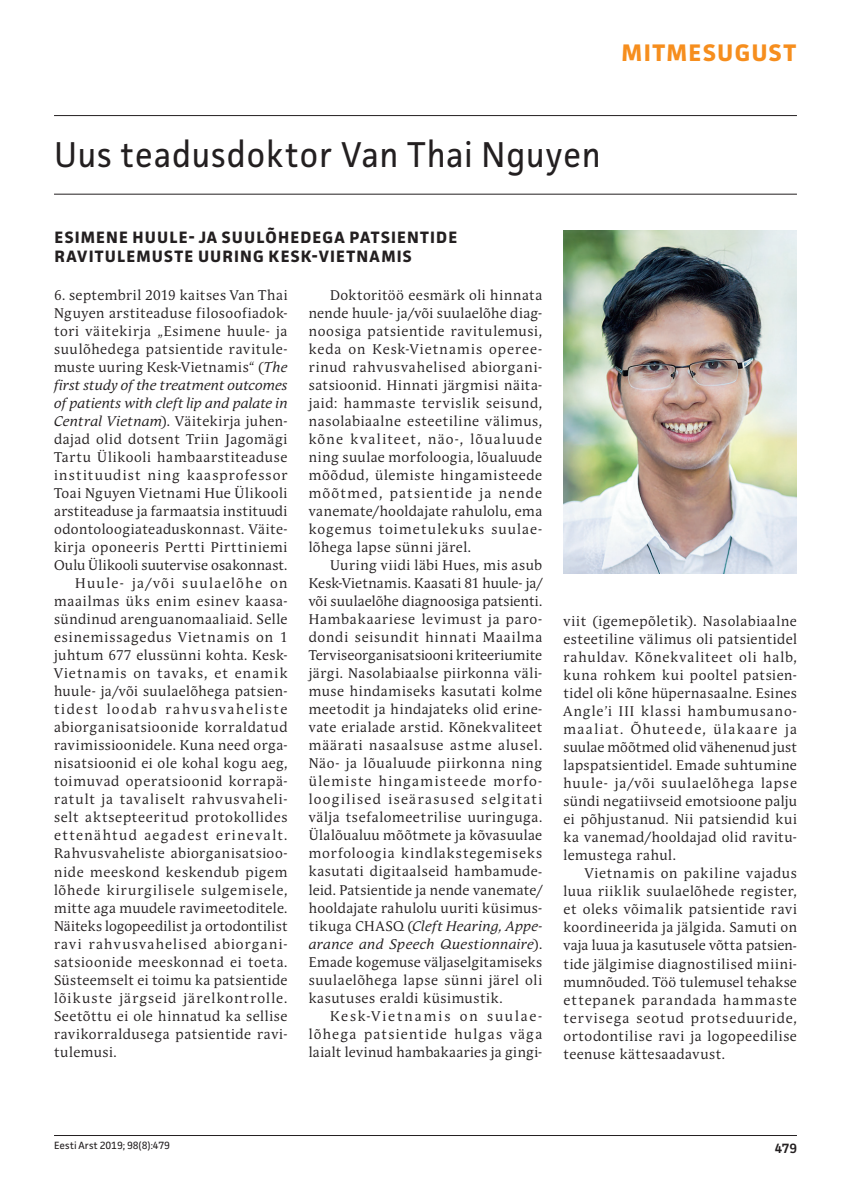
<style>
.page{position:relative;width:851px;height:1191px;background:#fff}
.page>*{position:absolute;margin:0;border:0;box-sizing:border-box;transform-origin:0 0}
.t1{font:36px "Facit";letter-spacing:.015em;color:#231f20;scale:.95 1}
.t2{font:700 24px "Facit";color:#f68e1e}
.t3{font:700 16.5px/19.8px "Facit";letter-spacing:.07em;color:#231f20}
.t4{font:13.95px/18px "Andulka Book Pro";letter-spacing:.05em;color:#231f20;text-align:justify}
.t5{font:13.95px "Andulka Book Pro";letter-spacing:.03em;color:#231f20}
.t6{font:13.95px "Andulka Book Pro";letter-spacing:.015em;color:#231f20}
.t7{font:italic 13.95px "Andulka Book Pro";letter-spacing:.01em;color:#231f20}
.t8{font:13.95px "Andulka Book Pro";letter-spacing:.08em;color:#231f20}
.t9{font:13.95px "Andulka Book Pro";letter-spacing:.025em;color:#231f20}
.t10{font:13.95px "Andulka Book Pro";letter-spacing:.09em;color:#231f20}
.t11{font:13.95px "Andulka Book Pro";letter-spacing:.1em;color:#231f20}
.t12{font:13.95px "Andulka Book Pro";letter-spacing:.02em;color:#231f20}
.t13{font:13.95px "Andulka Book Pro";letter-spacing:.095em;color:#231f20}
.t14{font:13.95px "Andulka Book Pro";letter-spacing:.07em;color:#231f20}
.t15{font:13.95px "Andulka Book Pro";letter-spacing:.12em;color:#231f20}
.t16{font:600 13.5px "Facit";color:#231f20}
.t17{font:10.5px "Facit";letter-spacing:-.005em;color:#231f20}
.s1{font-style:italic}
</style>
<div class="page">
<hr style="left:54px;top:1135px;width:742px;height:1px;background:#231f20">
<hr style="left:54px;top:115px;width:742px;height:1px;background:#231f20">
<hr style="left:54px;top:194px;width:742px;height:1px;background:#231f20">
<img style="left:563px;top:230px;width:233px;height:343px">
<h2 class="t2" style="left:621px;top:38px;width:17px">MITMESUGUST</h2>
<h1 class="t1" style="left:54px;top:132px;width:577px">Uus teadusdoktor Van Thai Nguyen</h1>
<p class="t3" style="left:54px;top:227px;width:404px">ESIMENE HUULE- JA SUULÕHEDEGA PATSIENTIDE<br>RAVITULEMUSTE UURING KESK-VIETNAMIS</p>
<p class="t4" style="left:54px;top:286px;width:235px">6. septembril 2019 kaitses Van Thai</p>
<p class="t4" style="left:54px;top:304px;width:235px">Nguyen arstiteaduse filosoofiadok-</p>
<p class="t4" style="left:54px;top:322px;width:235px">tori väitekirja „Esimene huule- ja</p>
<p class="t4" style="left:54px;top:340px;width:235px">suulõhedega patsientide ravitule-</p>
<p class="t4" style="left:54px;top:358px;width:235px">muste uuring Kesk-Vietnamis“ (<span class="s1">The</span></p>
<p class="t7" style="left:54px;top:377px;width:235px">first study of the treatment outcomes</p>
<p class="t7" style="left:54px;top:395px;width:235px">of patients with cleft lip and palate in</p>
<p class="t4" style="left:54px;top:412px;width:235px"><span class="s1">Central Vietnam</span>). Väitekirja juhen-</p>
<p class="t4" style="left:54px;top:430px;width:235px">dajad olid dotsent Triin Jagomägi</p>
<p class="t4" style="left:54px;top:448px;width:235px">Tartu Ülikooli hambaarstiteaduse</p>
<p class="t10" style="left:54px;top:467px;width:235px">instituudist ning kaasprofessor</p>
<p class="t4" style="left:54px;top:484px;width:235px">Toai Nguyen Vietnami Hue Ülikooli</p>
<p class="t12" style="left:54px;top:503px;width:235px">arstiteaduse ja farmaatsia instituudi</p>
<p class="t5" style="left:54px;top:521px;width:235px">odontoloogiateaduskonnast. Väite-</p>
<p class="t4" style="left:54px;top:538px;width:235px">kirja oponeeris Pertti Pirttiniemi</p>
<p class="t6" style="left:54px;top:557px;width:235px">Oulu Ülikooli suutervise osakonnast.</p>
<p class="t11" style="left:75px;top:575px;width:214px">Huule- ja/või suulaelõhe on</p>
<p class="t4" style="left:54px;top:592px;width:235px">maailmas üks enim esinev kaasa-</p>
<p class="t4" style="left:54px;top:610px;width:235px">sündinud arenguanomaaliaid. Selle</p>
<p class="t14" style="left:54px;top:629px;width:235px">esinemissagedus Vietnamis on 1</p>
<p class="t4" style="left:54px;top:646px;width:235px">juhtum 677 elussünni kohta. Kesk-</p>
<p class="t10" style="left:54px;top:665px;width:235px">Vietnamis on tavaks, et enamik</p>
<p class="t5" style="left:54px;top:683px;width:235px">huule- ja/või suulaelõhega patsien-</p>
<p class="t15" style="left:54px;top:701px;width:235px">tidest loodab rahvusvaheliste</p>
<p class="t4" style="left:54px;top:718px;width:235px">abiorganisatsioonide korraldatud</p>
<p class="t4" style="left:54px;top:736px;width:235px">ravimissioonidele. Kuna need orga-</p>
<p class="t5" style="left:54px;top:755px;width:235px">nisatsioonid ei ole kohal kogu aeg,</p>
<p class="t4" style="left:54px;top:772px;width:235px">toimuvad operatsioonid korrapä-</p>
<p class="t8" style="left:54px;top:791px;width:235px">ratult ja tavaliselt rahvusvaheli-</p>
<p class="t4" style="left:54px;top:808px;width:235px">selt aktsepteeritud protokollides</p>
<p class="t11" style="left:54px;top:827px;width:235px">ettenähtud aegadest erinevalt.</p>
<p class="t4" style="left:54px;top:844px;width:235px">Rahvusvaheliste abiorganisatsioo-</p>
<p class="t4" style="left:54px;top:862px;width:235px">nide meeskond keskendub pigem</p>
<p class="t4" style="left:54px;top:880px;width:235px">lõhede kirurgilisele sulgemisele,</p>
<p class="t9" style="left:54px;top:899px;width:235px">mitte aga muudele ravimeetoditele.</p>
<p class="t6" style="left:54px;top:917px;width:235px">Näiteks logopeedilist ja ortodontilist</p>
<p class="t13" style="left:54px;top:935px;width:235px">ravi rahvusvahelised abiorgani-</p>
<p class="t4" style="left:54px;top:952px;width:235px">satsioonide meeskonnad ei toeta.</p>
<p class="t9" style="left:54px;top:971px;width:235px">Süsteemselt ei toimu ka patsientide</p>
<p class="t8" style="left:54px;top:989px;width:235px">lõikuste järgseid järelkontrolle.</p>
<p class="t4" style="left:54px;top:1006px;width:235px">Seetõttu ei ole hinnatud ka sellise</p>
<p class="t4" style="left:54px;top:1024px;width:235px">ravikorraldusega patsientide ravi-</p>
<p class="t4" style="left:54px;top:1042px;width:64px">tulemusi.</p>
<p class="t4" style="left:309px;top:286px;width:235px;text-indent:21px">Doktoritöö eesmärk oli hinnata nende huule- ja/või suulaelõhe diag&shy;noosiga patsientide ravitulemusi, keda on Kesk-Vietnamis operee&shy;rinud rahvusvahelised abiorgani&shy;satsioonid. Hinnati järgmisi näita&shy;jaid: hammaste tervislik seisund, nasolabiaalne esteetiline välimus, kõne kvaliteet, näo-, lõualuude ning suulae morfoloogia, lõualuude mõõdud, ülemiste hingamisteede mõõtmed, patsientide ja nende vanemate/hooldajate rahulolu, ema kogemus toimetulekuks suulae&shy;lõhega lapse sünni järel.</p>
<p class="t4" style="left:309px;top:556px;width:235px;text-indent:21px">Uuring viidi läbi Hues, mis asub Kesk-Vietnamis. Kaasati 81 huule- ja/ või suulaelõhe diagnoosiga patsienti.<br>Hambakaariese levimust ja paro&shy;dondi seisundit hinnati Maailma Terviseorganisatsiooni kriteeriumite järgi. Nasolabiaalse piirkonna väli&shy;muse hindamiseks kasutati kolme meetodit ja hindajateks olid erine&shy;vate erialade arstid. Kõnekvaliteet määrati nasaalsuse astme alusel.<br>Näo- ja lõualuude piirkonna ning ülemiste hingamisteede morfo&shy;loogilised iseärasused selgitati välja tsefalomeetrilise uuringuga.<br>Ülalõualuu mõõtmete ja kõvasuulae morfoloogia kindlakstegemiseks kasutati digitaalseid hambamude&shy;leid. Patsientide ja nende vanemate/ hooldajate rahulolu uuriti küsimus&shy;tikuga CHASQ (<span class="s1">Cleft Hearing, Appe&shy;arance and Speech Questionnaire</span>).<br>Emade kogemuse väljaselgitamiseks suulaelõhega lapse sünni järel oli kasutuses eraldi küsimustik.</p>
<p class="t4" style="left:309px;top:1006px;width:235px;text-indent:21px">Kesk-Vietnamis on suulae&shy;lõhega patsientide hulgas väga laialt levinud hambakaaries ja gingi-</p>
<p class="t4" style="left:563px;top:612px;width:235px">viit (igemepõletik). Nasolabiaalne esteetiline välimus oli patsientidel rahuldav. Kõnekvaliteet oli halb, kuna rohkem kui pooltel patsien&shy;tidel oli kõne hüpernasaalne. Esines Angle’i III klassi hambumusano&shy;maaliat. Õhuteede, ülakaare ja suulae mõõtmed olid vähenenud just lapspatsientidel. Emade suhtumine huule- ja/või suulaelõhega lapse sündi negatiivseid emotsioone palju ei põhjustanud. Nii patsiendid kui ka vanemad/hooldajad olid ravitu&shy;lemustega rahul.</p>
<p class="t4" style="left:563px;top:864px;width:235px;text-indent:21px">Vietnamis on pakiline vajadus luua riiklik suulaelõhede register, et oleks võimalik patsientide ravi koordineerida ja jälgida. Samuti on vaja luua ja kasutusele võtta patsien&shy;tide jälgimise diagnostilised miini&shy;mumnõuded. Töö tulemusel tehakse ettepanek parandada hammaste tervisega seotud protseduuride, ortodontilise ravi ja logopeedilise teenuse kättesaadavust.</p>
<p class="t17" style="left:54px;top:1139px;width:117px">Eesti Arst 2019; 98(8):479</p>
<p class="t16" style="left:774px;top:1139px;width:23px">479</p>
</div>
